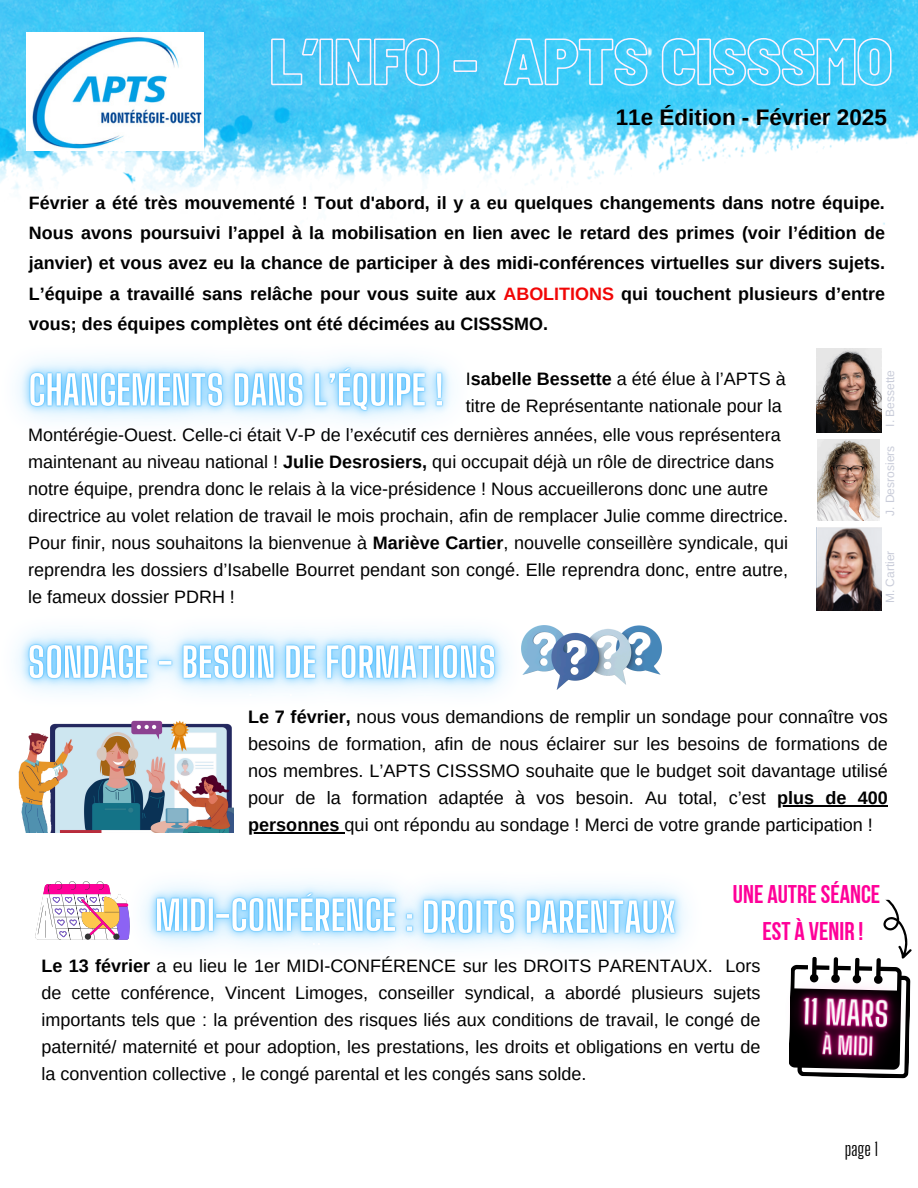
<style>
.page{position:relative;width:918px;height:1188px;background:#fff}
.page>*{position:absolute;margin:0;border:0;box-sizing:border-box;transform-origin:0 0}
.t1{font:25.5px/37.3px "Bebas Neue Cyrillic";color:#f09;text-align:center}
.t2{font:700 22.5px "Arimo";color:#000}
.t3{font:18.15px/27px "Arimo";color:#000;text-align:justify}
.t4{font:700 18.15px "Arimo";color:#000}
.t5{font:18.15px "Big Shoulders Display";color:#000}
.t6{font:18px/27px "Arimo";color:#000;text-align:justify}
.t7{font:700 18px/30.3px "Arimo";color:#000;text-align:justify}
.t8{font:12px "Arimo";color:#c9ccd9}
.s1{color:#f10606}
.s2{font-weight:700}
</style>
<div class="page">
<img style="left:0;top:0;width:918px;height:225px">
<img style="left:26px;top:33px;width:178px;height:118px">
<img style="left:16px;top:625px;width:534px;height:68px">
<img style="left:521px;top:626px;width:141px;height:64px">
<svg style="left:25px;top:832px;width:49px;height:1px"></svg>
<img style="left:18px;top:720px;width:216px;height:112px">
<svg style="left:35px;top:881px;width:65px;height:59px"></svg>
<img style="left:16px;top:358px;width:436px;height:64px">
<img style="left:816px;top:349px;width:66px;height:83px">
<img style="left:817px;top:439px;width:62px;height:81px">
<img style="left:816px;top:527px;width:65px;height:84px">
<svg style="left:270px;top:37px;width:208px;height:50px;background:#61cdf6"></svg>
<svg style="left:503px;top:37px;width:389px;height:58px;background:#59d1f9"></svg>
<hr style="left:777px;top:805px;width:111px;height:2px;background:#000">
<hr style="left:248px;top:832px;width:97px;height:2px;background:#000">
<img style="left:100px;top:881px;width:268px;height:65px">
<img style="left:789px;top:996px;width:121px;height:83px">
<img style="left:368px;top:883px;width:544px;height:113px">
<h1 class="t2" style="left:616px;top:104px;width:273px">11e Édition - Février 2025</h1>
<p class="t7" style="left:29px;top:187px;width:857px">Février a été très mouvementé ! Tout d'abord, il y a eu quelques changements dans notre équipe.<br>Nous avons poursuivi l’appel à la mobilisation en lien avec le retard des primes (voir l’édition de janvier) et vous avez eu la chance de participer à des midi-conférences virtuelles sur divers sujets.<br>L’équipe a travaillé sans relâche pour vous suite aux <span class="s1">ABOLITIONS</span> qui touchent plusieurs d’entre vous; des équipes complètes ont été décimées au CISSSMO.</p>
<p class="t6" style="left:466px;top:365px;width:321px">I<span class="s2">sabelle Bessette</span> a été élue à l’APTS à titre de Représentante nationale pour la</p>
<p class="t8" style="left:883px;top:427px;width:58px;rotate:-90deg">I. Bessette</p>
<p class="t8" style="left:883px;top:516px;width:71px;rotate:-90deg">J. Desrosiers</p>
<p class="t8" style="left:883px;top:603px;width:54px;rotate:-90deg">M. Cartier</p>
<p class="t6" style="left:28px;top:421px;width:754px">Montérégie-Ouest. Celle-ci était V-P de l’exécutif ces dernières années, elle vous représentera</p>
<p class="t6" style="left:28px;top:448px;width:748px">maintenant au niveau national ! <span class="s2">Julie Desrosiers,</span> qui occupait déjà un rôle de directrice dans</p>
<p class="t6" style="left:28px;top:475px;width:742px">notre équipe, prendra donc le relais à la vice-présidence ! Nous accueillerons donc une autre</p>
<p class="t6" style="left:28px;top:502px;width:762px">directrice au volet relation de travail le mois prochain, afin de remplacer Julie comme directrice.<br>Pour finir, nous souhaitons la bienvenue à <span class="s2">Mariève Cartier</span>, nouvelle conseillère syndicale, qui reprendra les dossiers d’Isabelle Bourret pendant son congé. Elle reprendra donc, entre autre, le fameux dossier PDRH !</p>
<h6 class="t3" style="left:248px;top:703px;width:641px"><span class="s2">Le 7 février,</span> nous vous demandions de remplir un sondage pour connaître vos besoins de formation, afin de nous éclairer sur les besoins de formations de nos membres. L’APTS CISSSMO souhaite que le budget soit davantage utilisé pour de la formation adaptée à vos besoin. Au total, c’est</h6>
<p class="t4" style="left:777px;top:788px;width:112px">plus de 400</p>
<p class="t3" style="left:248px;top:811px;width:626px"><span class="s2">personnes</span> qui ont répondu au sondage ! Merci de votre grande participation !</p>
<p class="t1" style="left:733px;top:878px;width:149px">UNE AUTRESÉANCE<br>EST À VENIR !</p>
<p class="t6" style="left:41px;top:953px;width:721px"><span class="s2">Le 13 février</span> a eu lieu le 1er MIDI-CONFÉRENCE sur les DROITS PARENTAUX. Lors de cette conférence, Vincent Limoges, conseiller syndical, a abordé plusieurs sujets importants tels que : la prévention des risques liés aux conditions de travail, le congé de paternité/ maternité et pour adoption, les prestations, les droits et obligations en vertu de la convention collective , le congé parental et les congés sans solde.</p>
<p class="t5" style="left:845px;top:1138px;width:35px">page 1</p>
</div>
